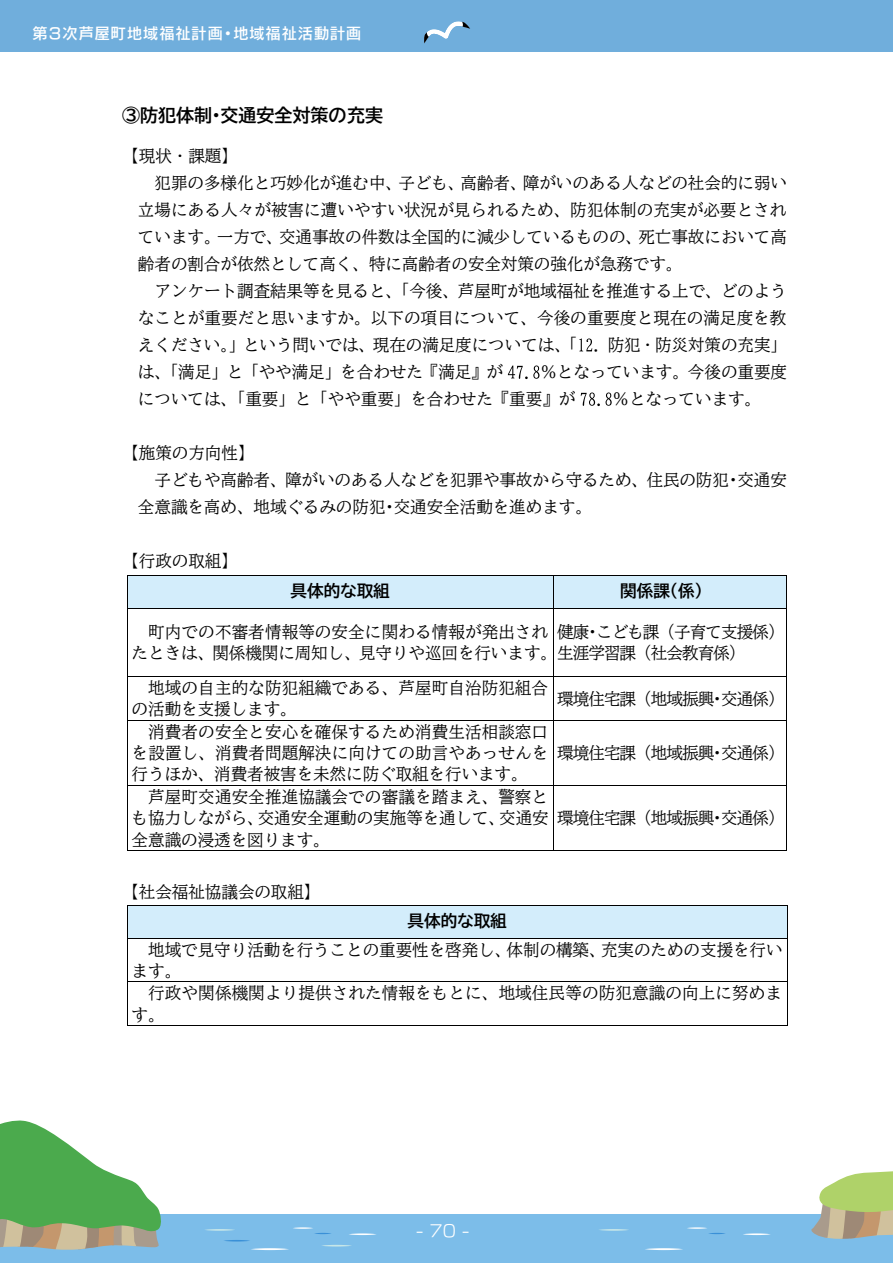
<style>
.page{position:relative;width:893px;height:1263px;background:#fff}
.page>*{position:absolute;margin:0;border:0;box-sizing:border-box;transform-origin:0 0}
.t1{font:700 18px "BIZUDP Gothic";color:#000}
.t2{font:16.5px/21.5px "BIZUD Mincho";color:#000}
.t3{font:16.5px "BIZUD Mincho";letter-spacing:-.055em;color:#000}
.t4{font:700 16.5px "BIZUDP Gothic";color:#000}
.t5{font:16.5px "New Rodin Pro M";color:#fff}
.t6{font:15px "New Rodin Pro DB";letter-spacing:.075em;color:#fff}
</style>
<div class="page">
<div style="left:0;top:1214px;width:893px;height:49px;background:#7cbde9"></div>
<svg style="left:205px;top:1229px;width:30px;height:2px"></svg>
<svg style="left:322px;top:1245px;width:30px;height:1px"></svg>
<svg style="left:251px;top:1248px;width:38px;height:2px"></svg>
<svg style="left:349px;top:1233px;width:27px;height:2px"></svg>
<svg style="left:224px;top:1240px;width:26px;height:1px"></svg>
<svg style="left:293px;top:1227px;width:38px;height:7px"></svg>
<svg style="left:599px;top:1229px;width:30px;height:2px"></svg>
<svg style="left:645px;top:1248px;width:38px;height:2px"></svg>
<svg style="left:743px;top:1233px;width:28px;height:2px"></svg>
<svg style="left:687px;top:1227px;width:38px;height:7px"></svg>
<svg style="left:0;top:1120px;width:161px;height:130px"></svg>
<svg style="left:811px;top:1171px;width:82px;height:68px"></svg>
<div style="left:0;top:0;width:893px;height:52px;background:#70aedc"></div>
<svg style="left:424px;top:21px;width:46px;height:23px"></svg>
<svg style="left:579px;top:338px;width:13px;height:13px"></svg>
<svg style="left:508px;top:365px;width:31px;height:14px"></svg>
<svg style="left:581px;top:392px;width:31px;height:14px"></svg>
<div style="left:128px;top:575px;width:425px;height:33px;background:#d3edfb"></div>
<div style="left:553px;top:575px;width:233px;height:33px;background:#d3edfb"></div>
<hr style="left:128px;top:575px;width:425px;height:1px;background:#000">
<hr style="left:553px;top:575px;width:233px;height:1px;background:#000">
<hr style="left:127px;top:575px;width:1px;height:33px;background:#000">
<hr style="left:553px;top:575px;width:1px;height:33px;background:#000">
<hr style="left:786px;top:575px;width:1px;height:33px;background:#000">
<hr style="left:128px;top:608px;width:425px;height:1px;background:#000">
<hr style="left:553px;top:608px;width:233px;height:1px;background:#000">
<hr style="left:127px;top:608px;width:1px;height:68px;background:#000">
<hr style="left:553px;top:608px;width:1px;height:68px;background:#000">
<hr style="left:786px;top:608px;width:1px;height:68px;background:#000">
<hr style="left:128px;top:676px;width:425px;height:1px;background:#000">
<hr style="left:553px;top:676px;width:233px;height:1px;background:#000">
<hr style="left:127px;top:677px;width:1px;height:43px;background:#000">
<hr style="left:553px;top:677px;width:1px;height:43px;background:#000">
<hr style="left:786px;top:677px;width:1px;height:43px;background:#000">
<hr style="left:128px;top:720px;width:425px;height:1px;background:#000">
<hr style="left:553px;top:720px;width:233px;height:1px;background:#000">
<hr style="left:127px;top:721px;width:1px;height:64px;background:#000">
<hr style="left:553px;top:721px;width:1px;height:64px;background:#000">
<hr style="left:786px;top:721px;width:1px;height:64px;background:#000">
<hr style="left:128px;top:785px;width:425px;height:1px;background:#000">
<hr style="left:553px;top:785px;width:233px;height:1px;background:#000">
<hr style="left:127px;top:786px;width:1px;height:64px;background:#000">
<hr style="left:128px;top:850px;width:425px;height:1px;background:#000">
<hr style="left:553px;top:786px;width:1px;height:64px;background:#000">
<hr style="left:553px;top:850px;width:233px;height:1px;background:#000">
<hr style="left:786px;top:786px;width:1px;height:64px;background:#000">
<div style="left:128px;top:905px;width:659px;height:33px;background:#d3edfb"></div>
<hr style="left:128px;top:905px;width:659px;height:1px;background:#000">
<hr style="left:127px;top:905px;width:1px;height:33px;background:#000">
<hr style="left:787px;top:905px;width:1px;height:33px;background:#000">
<hr style="left:128px;top:938px;width:659px;height:1px;background:#000">
<hr style="left:127px;top:939px;width:1px;height:42px;background:#000">
<hr style="left:787px;top:939px;width:1px;height:42px;background:#000">
<hr style="left:128px;top:981px;width:659px;height:1px;background:#000">
<hr style="left:127px;top:982px;width:1px;height:43px;background:#000">
<hr style="left:128px;top:1025px;width:659px;height:1px;background:#000">
<hr style="left:787px;top:982px;width:1px;height:43px;background:#000">
<p class="t6" style="left:32px;top:21px;width:330px">第３次芦屋町地域福祉計画・地域福祉活動計画</p>
<p class="t1" style="left:122px;top:107px;width:263px">③防犯体制•交通安全対策の充実</p>
<p class="t2" style="left:122px;top:145px;width:117px">【現状・課題】</p>
<p class="t2" style="left:154px;top:172px;width:634px">犯罪の多様化と巧妙化が進む中、子ども、高齢者、障がいのある人などの社会的に弱い</p>
<p class="t2" style="left:138px;top:199px;width:650px">立場にある人々が被害に遭いやすい状況が見られるため、防犯体制の充実が必要とされ</p>
<p class="t2" style="left:138px;top:226px;width:651px">ています。一方で、交通事故の件数は全国的に減少しているものの、死亡事故において高</p>
<p class="t2" style="left:138px;top:253px;width:546px">齢者の割合が依然として高く、特に高齢者の安全対策の強化が急務です。</p>
<p class="t2" style="left:154px;top:280px;width:634px">アンケート調査結果等を見ると、「今後、芦屋町が地域福祉を推進する上で、どのよう</p>
<p class="t2" style="left:138px;top:307px;width:650px">なことが重要だと思いますか。以下の項目について、今後の重要度と現在の満足度を教</p>
<p class="t2" style="left:138px;top:334px;width:651px">えください。」という問いでは、現在の満足度については、「 ．防犯・防災対策の充実」</p>
<p class="t2" style="left:138px;top:361px;width:367px">は、「満足」と「やや満足」を合わせた『満足』が</p>
<p class="t2" style="left:138px;top:359px;width:651px;line-height:27px;text-indent:403px">％となっています。今後の重要度については、「重要」と「やや重要」を合わせた『重要』が</p>
<p class="t2" style="left:612px;top:388px;width:150px">％となっています。</p>
<p class="t2" style="left:122px;top:442px;width:134px">【施策の方向性】</p>
<p class="t2" style="left:154px;top:469px;width:634px">子どもや高齢者、障がいのある人などを犯罪や事故から守るため、住民の防犯•交通安</p>
<p class="t2" style="left:138px;top:496px;width:455px">全意識を高め、地域ぐるみの防犯•交通安全活動を進めます。</p>
<p class="t2" style="left:122px;top:550px;width:117px">【行政の取組】</p>
<p class="t4" style="left:291px;top:583px;width:101px">具体的な取組</p>
<p class="t4" style="left:620px;top:583px;width:84px">関係課（係）</p>
<p class="t2" style="left:132px;top:621px;width:615px;text-indent:17px">町内での不審者情報等の安全に関わる情報が発出され<br>たときは、関係機関に周知し、見守りや巡回を行います。生涯学習課（社会教育係）</p>
<p class="t3" style="left:557px;top:623px;width:229px">健康•こども課（子育て支援係）</p>
<p class="t2" style="left:132px;top:677px;width:418px;text-indent:17px">地域の自主的な防犯組織である、芦屋町自治防犯組合の活動を支援します。</p>
<p class="t3" style="left:557px;top:690px;width:229px">環境住宅課（地域振興•交通係）</p>
<p class="t2" style="left:132px;top:721px;width:418px;text-align:justify;text-indent:17px">消費者の安全と安心を確保するため消費生活相談窓口を設置し、消費者問題解決に向けての助言やあっせんを行うほか、消費者被害を未然に防ぐ取組を行います。</p>
<p class="t3" style="left:557px;top:744px;width:229px">環境住宅課（地域振興•交通係）</p>
<p class="t2" style="left:132px;top:786px;width:419px;text-align:justify;text-indent:17px">芦屋町交通安全推進協議会での審議を踏まえ、警察とも協力しながら、交通安全運動の実施等を通して、交通安全意識の浸透を図ります。</p>
<p class="t3" style="left:557px;top:810px;width:229px">環境住宅課（地域振興•交通係）</p>
<p class="t2" style="left:122px;top:881px;width:200px">【社会福祉協議会の取組】</p>
<p class="t4" style="left:408px;top:913px;width:101px">具体的な取組</p>
<p class="t2" style="left:132px;top:939px;width:653px;text-indent:17px">地域で見守り活動を行うことの重要性を啓発し、体制の構築、充実のための支援を行います。</p>
<p class="t2" style="left:132px;top:982px;width:652px;text-indent:17px">行政や関係機関より提供された情報をもとに、地域住民等の防犯意識の向上に努めます。</p>
<p class="t5" style="left:416px;top:1216px;width:54px">- 70 -</p>
</div>
